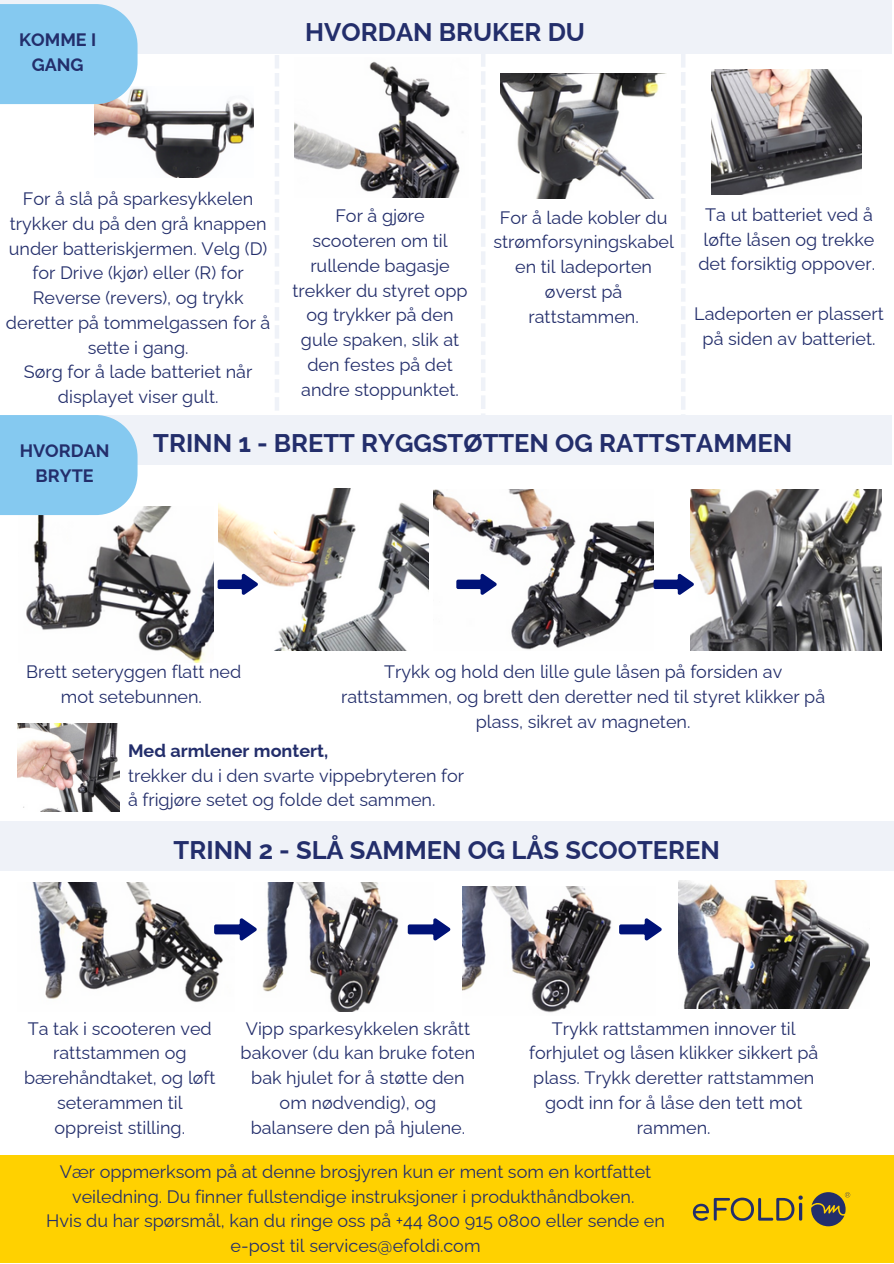
<style>
.page{position:relative;width:894px;height:1264px;background:#fff}
.page>*{position:absolute;margin:0;border:0;box-sizing:border-box;transform-origin:0 0}
.t1{font:700 25.5px "Raleway";color:#232e6b}
.t2{font:18px/24.8px "Raleway";color:#232e6b;text-align:center}
.t3{font:700 18px/24.8px "Raleway";color:#232e6b;text-align:center}
</style>
<div class="page">
<img style="left:711px;top:70px;width:150px;height:125px">
<img style="left:94px;top:88px;width:159px;height:90px">
<img style="left:294px;top:61px;width:169px;height:137px">
<img style="left:26px;top:506px;width:187px;height:156px">
<img style="left:218px;top:488px;width:210px;height:162px">
<img style="left:433px;top:489px;width:220px;height:161px">
<img style="left:32px;top:882px;width:191px;height:120px">
<img style="left:462px;top:886px;width:150px;height:127px">
<div style="left:0;top:0;width:891px;height:53px;background:#eff2f8"></div>
<svg style="left:275px;top:55px;width:4px;height:356px"></svg>
<div style="left:0;top:415px;width:891px;height:49px;background:#eff2f8"></div>
<img style="left:690px;top:489px;width:191px;height:161px">
<img style="left:262px;top:882px;width:137px;height:129px">
<div style="left:0;top:1155px;width:893px;height:108px;background:#ffd100"></div>
<svg style="left:217px;top:573px;width:41px;height:22px"></svg>
<svg style="left:456px;top:573px;width:40px;height:22px"></svg>
<svg style="left:653px;top:573px;width:41px;height:22px"></svg>
<svg style="left:214px;top:917px;width:43px;height:24px"></svg>
<svg style="left:407px;top:918px;width:43px;height:23px"></svg>
<svg style="left:619px;top:918px;width:42px;height:23px"></svg>
<div style="left:0;top:821px;width:893px;height:49px;background:#eff2f8"></div>
<svg style="left:481px;top:53px;width:4px;height:362px"></svg>
<svg style="left:681px;top:54px;width:4px;height:361px"></svg>
<img style="left:17px;top:723px;width:103px;height:88px">
<img style="left:500px;top:73px;width:165px;height:125px">
<img style="left:678px;top:880px;width:191px;height:128px">
<svg style="left:692px;top:1195px;width:110px;height:25px"></svg>
<svg style="left:811px;top:1192px;width:39px;height:34px"></svg>
<div style="left:0;top:415px;width:137px;height:100px;background:#85c9f0"></div>
<div style="left:0;top:4px;width:137px;height:100px;background:#85c9f0"></div>
<p class="t3" style="left:19px;top:28px;width:79px">KOMME I<br>GANG</p>
<h1 class="t1" style="left:305px;top:17px;width:281px">HVORDAN BRUKER DU</h1>
<p class="t2" style="left:6px;top:186px;width:266px">For å slå på sparkesykkelen trykker du på den grå knappen under batteriskjermen. Velg (D) for Drive (kjør) eller (R) for<br>Reverse (revers), og trykk deretter på tommelgassen for å sette i gang.</p>
<p class="t2" style="left:24px;top:360px;width:230px">Sørg for å lade batteriet når displayet viser gult.</p>
<p class="t2" style="left:292px;top:203px;width:176px">For å gjøre scooteren om til rullende bagasje trekker du styret opp og trykker på den gule spaken, slik at den festes på det andre stoppunktet.</p>
<h2 class="t2" style="left:493px;top:205px;width:182px">For å lade kobler du strømforsyningskabel en til ladeporten øverst på rattstammen.</h2>
<p class="t2" style="left:698px;top:202px;width:178px">Ta ut batteriet ved å løfte låsen og trekke det forsiktig oppover.</p>
<p class="t2" style="left:694px;top:301px;width:191px">Ladeporten er plassert på siden av batteriet.</p>
<p class="t3" style="left:20px;top:438px;width:91px">HVORDAN<br>BRYTE</p>
<h2 class="t1" style="left:153px;top:428px;width:640px">TRINN 1 - BRETT RYGGSTØTTEN OG RATTSTAMMEN</h2>
<p class="t2" style="left:26px;top:659px;width:216px">Brett seteryggen flatt ned mot setebunnen.</p>
<p class="t2" style="left:341px;top:659px;width:485px">Trykk og hold den lille gule låsen på forsiden av rattstammen, og brett den deretter ned til styret klikker på plass, sikret av magneten.</p>
<h1 class="t3" style="left:128px;top:738px;width:202px">Med armlener montert,</h1>
<p class="t2" style="left:128px;top:762px;width:337px;text-align:left">trekker du i den svarte vippebryteren for å frigjøre setet og folde det sammen.</p>
<p class="t1" style="left:174px;top:834px;width:547px">TRINN 2 - SLÅ SAMMEN OG LÅS SCOOTEREN</p>
<p class="t2" style="left:24px;top:1015px;width:193px">Ta tak i scooteren ved rattstammen og bærehåndtaket, og løft seterammen til oppreist stilling.</p>
<p class="t2" style="left:240px;top:1015px;width:236px">Vipp sparkesykkelen skrått bakover (du kan bruke foten bak hjulet for å støtte den om nødvendig), og balansere den på hjulene.</p>
<p class="t2" style="left:529px;top:1015px;width:290px">Trykk rattstammen innover til forhjulet og låsen klikker sikkert på plass. Trykk deretter rattstammen godt inn for å låse den tett mot rammen.</p>
<p class="t2" style="left:60px;top:1159px;width:592px">Vær oppmerksom på at denne brosjyren kun er ment som en kortfattet veiledning. Du finner fullstendige instruksjoner i produkthåndboken.</p>
<p class="t2" style="left:46px;top:1208px;width:620px">Hvis du har spørsmål, kan du ringe oss på +44 800 915 0800 eller sende en e-post til services@efoldi.com</p>
</div>
